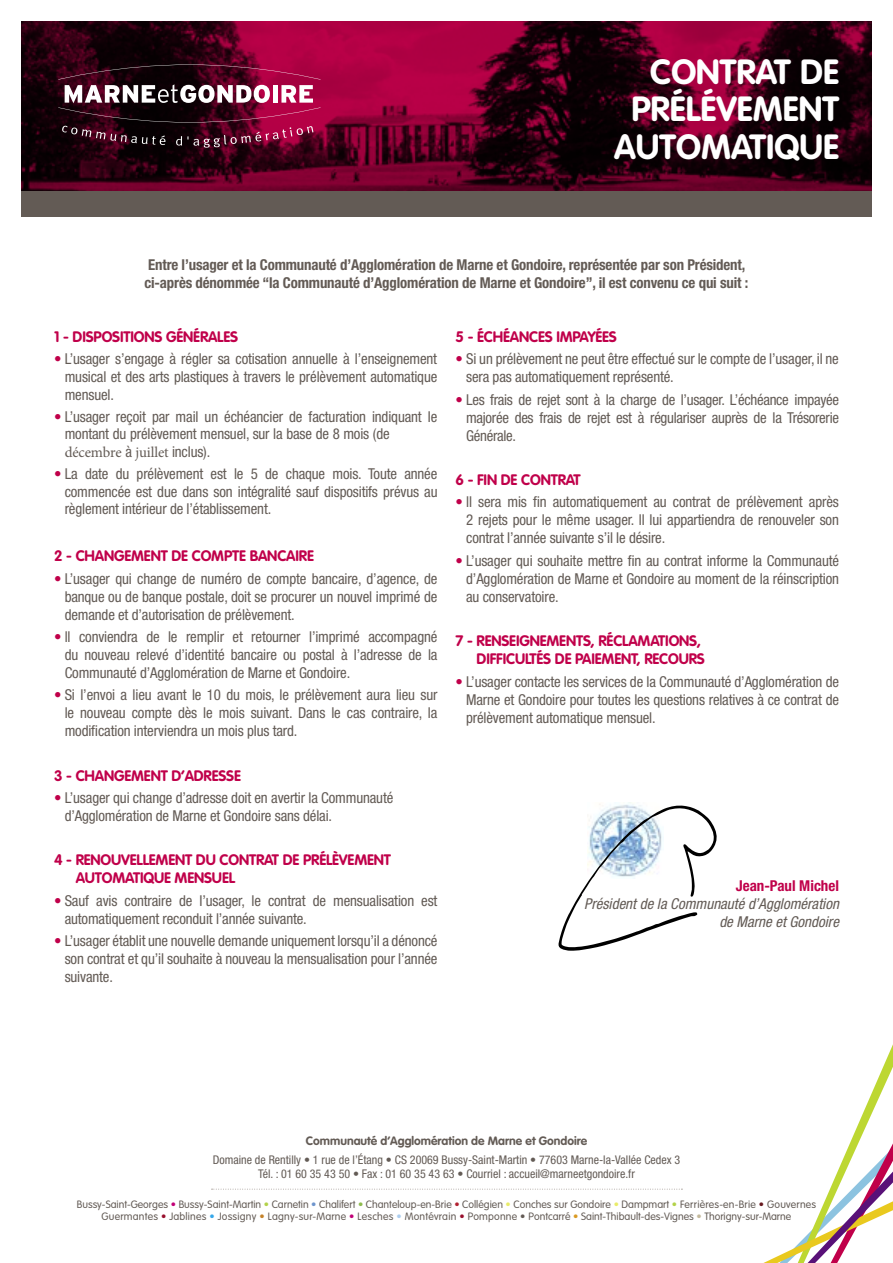
<style>
.page{position:relative;width:893px;height:1263px;background:#fff}
.page>*{position:absolute;margin:0;border:0;box-sizing:border-box;transform-origin:0 0}
.t1{font:700 34.5px/37.5px "VAG Rounded Std";color:#fff;text-align:right}
.t2{font:condensed 15px/18px "Helvetica Neue LT Std";letter-spacing:-.01em;color:#635b55;text-align:justify}
.t3{font:700 15px/18px "VAG Rounded Std";letter-spacing:-.01em;color:#c0004a}
.t4{font:700 condensed 15px/18px "Helvetica Neue LT Std";letter-spacing:-.01em;color:#635b55}
.t5{font:italic condensed 15px/18px "Helvetica Neue LT Std";color:#635b55;text-align:right}
.t6{font:15px "Minion Pro";letter-spacing:-.01em;color:#635b55}
.t7{font:700 condensed 15px "Helvetica Neue LT Std";color:#c0004a}
.t8{font:condensed 12px/14.4px "Helvetica Neue LT Std";color:#635b55;text-align:center}
.t9{font:700 12px "VAG Rounded Std";color:#635b55}
.t10{font:300 10.5px/12.6px "VAG Rounded Std";color:#635b55;text-align:center}
.s1{color:#c0004a}
.s2{font-family:"Helvetica Neue LT Std";font-stretch:condensed}
.s3{color:#c10077}
.s4{color:#b3d249}
.s5{color:#6e95cd}
.s6{color:#8ebb4d}
.s7{color:#b22131}
.s8{color:#e9ec68}
.s9{color:#67191f}
.s10{color:#990f2d}
.s11{color:#36a7e9}
.s12{color:#c48229}
.s13{color:#accdee}
.s14{color:#da9a23}
.s15{color:#c3b99c}
</style>
<div class="page">
<svg style="left:763px;top:1044px;width:130px;height:219px"></svg>
<svg style="left:212px;top:1189px;width:470px;height:1px"></svg>
<img style="left:21px;top:21px;width:851px;height:170px">
<div style="left:21px;top:191px;width:851px;height:26px;background:#635b55"></div>
<svg style="left:58px;top:65px;width:263px;height:83px;background:#5f243b"></svg>
<svg style="left:558px;top:805px;width:159px;height:146px"></svg>
<h1 class="t1" style="left:614px;top:54px;width:226px">CONTRAT DE<br>PRÉLÉVEMENT<br>AUTOMATIQUE</h1>
<p class="t4" style="left:144px;top:256px;width:605px">Entre l’usager et la Communauté d’Agglomération de Marne et Gondoire, représentée par son Président, ci-après dénommée “la Communauté d’Agglomération de Marne et Gondoire”, il est convenu ce qui suit :</p>
<p class="t3" style="left:54px;top:328px;width:186px">1 - DISPOSITIONS GÉNÉRALES</p>
<p class="t2" style="left:65px;top:350px;width:374px;line-height:17.5px;text-indent:-11px"><span class="s1">•</span> L’usager s’engage à régler sa cotisation annuelle à l’enseignement musical et des arts plastiques à travers le prélèvement automatique mensuel.</p>
<p class="t2" style="left:65px;top:408px;width:374px;line-height:17.5px;text-indent:-11px"><span class="s1">•</span> L’usager reçoit par mail un échéancier de facturation indiquant Ie montant du prélèvement mensuel, sur la base de 8 mois (de</p>
<p class="t6" style="left:65px;top:442px;width:147px">décembre <span class="s2">à</span> juillet <span class="s2">inclus).</span></p>
<p class="t2" style="left:65px;top:465px;width:374px;line-height:17.5px;text-indent:-11px"><span class="s1">•</span> La date du prélèvement est le 5 de chaque mois. Toute année commencée est due dans son intégralité sauf dispositifs prévus au règlement intérieur de l’établissement.</p>
<p class="t3" style="left:54px;top:548px;width:261px">2 - CHANGEMENT DE COMPTE BANCAIRE</p>
<p class="t2" style="left:65px;top:569px;width:374px;text-indent:-11px"><span class="s1">•</span> L’usager qui change de numéro de compte bancaire, d’agence, de banque ou de banque postale, doit se procurer un nouvel imprimé de demande et d’autorisation de prélèvement.</p>
<p class="t2" style="left:65px;top:627px;width:374px;text-indent:-11px"><span class="s1">•</span> ll conviendra de le remplir et retourner l’imprimé accompagné du nouveau relevé d’identité bancaire ou postal à l’adresse de la Communauté d’Agglomération de Marne et Gondoire.</p>
<p class="t2" style="left:65px;top:686px;width:374px;text-indent:-11px"><span class="s1">•</span> Si l’envoi a lieu avant le 10 du mois, le prélèvement aura lieu sur le nouveau compte dès le mois suivant. Dans le cas contraire, la modification interviendra un mois plus tard.</p>
<p class="t3" style="left:54px;top:767px;width:188px">3 - CHANGEMENT D’ADRESSE</p>
<p class="t2" style="left:65px;top:788px;width:330px;text-indent:-11px"><span class="s1">•</span> L’usager qui change d’adresse doit en avertir la Communauté d’Agglomération de Marne et Gondoire sans délai.</p>
<p class="t3" style="left:76px;top:852px;width:317px;text-indent:-22px">4 - RENOUVELLEMENT DU CONTRAT DE PRÉLÈVEMENT<br>AUTOMATIQUE MENSUEL</p>
<p class="t2" style="left:65px;top:891px;width:374px;text-indent:-11px"><span class="s1">•</span> Sauf avis contraire de I’usager, le contrat de mensualisation est automatiquement reconduit l’année suivante.</p>
<p class="t2" style="left:65px;top:931px;width:374px;text-indent:-11px"><span class="s1">•</span> L’usager établit une nouvelle demande uniquement lorsqu’il a dénoncé son contrat et qu’il souhaite à nouveau la mensualisation pour l’année suivante.</p>
<p class="t3" style="left:455px;top:328px;width:163px">5 - ÉCHÉANCES IMPAYÉES</p>
<p class="t2" style="left:466px;top:350px;width:374px;text-indent:-11px"><span class="s1">•</span> Si un prélèvement ne peut être effectué sur le compte de l’usager, il ne sera pas automatiquement représenté.</p>
<p class="t2" style="left:466px;top:390px;width:374px;text-indent:-11px"><span class="s1">•</span> Les frais de rejet sont à la charge de l’usager. L’échéance impayée majorée des frais de rejet est à régulariser auprès de la Trésorerie Générale.</p>
<p class="t3" style="left:455px;top:471px;width:127px">6 - FIN DE CONTRAT</p>
<p class="t2" style="left:466px;top:493px;width:374px;text-indent:-11px"><span class="s1">•</span> ll sera mis fin automatiquement au contrat de prélèvement après 2 rejets pour le même usager. ll lui appartiendra de renouveler son contrat l’année suivante s’il le désire.</p>
<p class="t2" style="left:466px;top:551px;width:374px;text-indent:-11px"><span class="s1">•</span> L’usager qui souhaite mettre fin au contrat informe la Communauté d’Agglomération de Marne et Gondoire au moment de la réinscription au conservatoire.</p>
<p class="t3" style="left:455px;top:632px;width:251px;text-align:right">7 - RENSEIGNEMENTS, RÉCLAMATIONS,<br>DIFFICULTÉS DE PAIEMENT, RECOURS</p>
<p class="t2" style="left:466px;top:672px;width:374px;text-indent:-11px"><span class="s1">•</span> L’usager contacte les services de la Communauté d’Agglomération de Marne et Gondoire pour toutes les questions relatives à ce contrat de prélèvement automatique mensuel.</p>
<p class="t7" style="left:736px;top:876px;width:105px">Jean-Paul Michel</p>
<p class="t5" style="left:584px;top:895px;width:256px">Président de la Communauté d’Agglomération de Marne et Gondoire</p>
<p class="t9" style="left:306px;top:1133px;width:283px">Communauté d’Agglomération de Marne et Gondoire</p>
<p class="t8" style="left:213px;top:1152px;width:469px">Domaine de Rentilly • 1 rue de l’Étang • CS 20069 Bussy-Saint-Martin • 77603 Marne-la-Vallée Cedex 3<br>Tél. : 01 60 35 43 50 • Fax : 01 60 35 43 63 • Courriel : accueil@marneetgondoire.fr</p>
<p class="t10" style="left:77px;top:1198px;width:741px">Bussy-Saint-Georges <span class="s3">•</span> Bussy-Saint-Martin <span class="s4">•</span> Carnetin <span class="s5">•</span> Chalifert <span class="s6">•</span> Chanteloup-en-Brie <span class="s7">•</span> Collégien <span class="s8">•</span> Conches sur Gondoire <span class="s8">•</span> Dampmart <span class="s4">•</span> Ferrières-en-Brie <span class="s9">•</span> Gouvernes<br>Guermantes <span class="s10">•</span> Jablines <span class="s11">•</span> Jossigny <span class="s12">•</span> Lagny-sur-Marne <span class="s3">•</span> Lesches <span class="s13">•</span> Montévrain <span class="s10">•</span> Pomponne • Pontcarré <span class="s14">•</span> Saint-Thibault-des-Vignes <span class="s15">•</span> Thorigny-sur-Marne</p>
</div>
